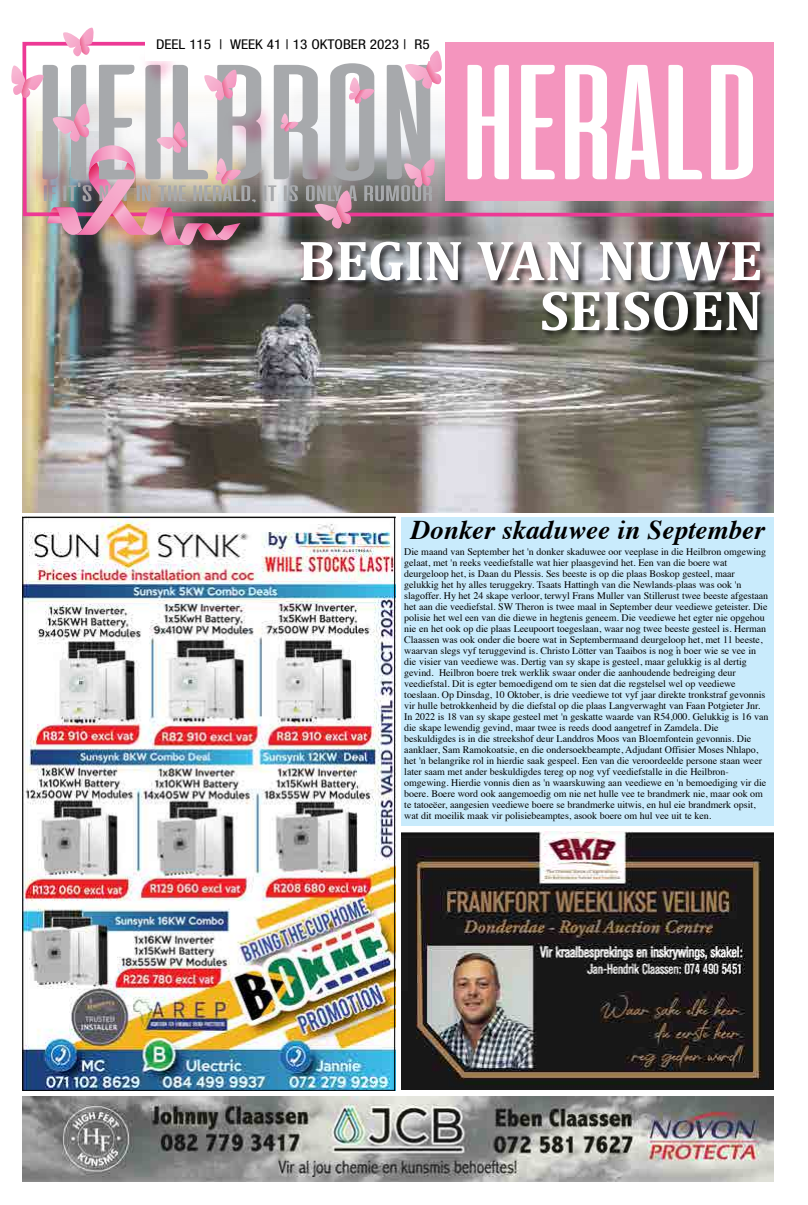
<style>
.page{position:relative;width:808px;height:1205px;background:#fff}
.page>*{position:absolute;margin:0;border:0;box-sizing:border-box;transform-origin:0 0}
.t1{font:700 57px/50px "Cambria";color:#fff;text-align:right}
.t2{font:italic 700 27px "Times";color:#000}
.t3{font:condensed 13.5px "Helvetica Neue LT Std";color:#000;scale:1.13 1}
.t4{font:10px/11px "Times";letter-spacing:-.005em;color:#000}
</style>
<div class="page">
<div style="left:401px;top:517px;width:373px;height:309px;background:#c9ebfc"></div>
<img style="left:22px;top:218px;width:752px;height:294px">
<svg style="left:443px;top:42px;width:331px;height:176px"></svg>
<img style="left:70px;top:245px;width:110px;height:8px">
<img style="left:11px;top:28px;width:432px;height:217px">
<div style="left:146px;top:29px;width:284px;height:31px;background:#fff"></div>
<img style="left:22px;top:1096px;width:751px;height:85px">
<img style="left:401px;top:832px;width:373px;height:258px">
<img style="left:24px;top:519px;width:369px;height:570px">
<div style="left:299px;top:241px;width:470px;height:98px;background:#000;opacity:.75"></div>
<h3 class="t3" style="left:156px;top:37px;width:244px">DEEL 115 | WEEK 41 | 13 OKTOBER 2023 | R5</h3>
<h1 class="t1" style="left:298px;top:234px;width:466px">BEGIN VAN NUWE<br>SEISOEN</h1>
<h2 class="t2" style="left:411px;top:505px;width:355px">Donker skaduwee in September</h2>
<p class="t4" style="left:404px;top:545px;width:366px">Die maand van September het 'n donker skaduwee oor veeplase in die Heilbron omgewing gelaat, met 'n reeks veediefstalle wat hier plaasgevind het. Een van die boere wat deurgeloop het, is Daan du Plessis. Ses beeste is op die plaas Boskop gesteel, maar gelukkig het hy alles teruggekry. Tsaats Hattingh van die Newlands-plaas was ook 'n slagoffer. Hy het 24 skape verloor, terwyl Frans Muller van Stillerust twee beeste afgestaan het aan die veediefstal. SW Theron is twee maal in September deur veediewe geteister. Die polisie het wel een van die diewe in hegtenis geneem. Die veediewe het egter nie opgehou nie en het ook op die plaas Leeupoort toegeslaan, waar nog twee beeste gesteel is. Herman Claassen was ook onder die boere wat in Septembermaand deurgeloop het, met 11 beeste, waarvan slegs vyf teruggevind is. Christo Lötter van Taaibos is nog ŉ boer wie se vee in die visier van veediewe was. Dertig van sy skape is gesteel, maar gelukkig is al dertig gevind. Heilbron boere trek werklik swaar onder die aanhoudende bedreiging deur veediefstal. Dit is egter bemoedigend om te sien dat die regstelsel wel op veediewe toeslaan. Op Dinsdag, 10 Oktober, is drie veediewe tot vyf jaar direkte tronkstraf gevonnis vir hulle betrokkenheid by die diefstal op die plaas Langverwaght van Faan Potgieter Jnr.<br>In 2022 is 18 van sy skape gesteel met 'n geskatte waarde van R54,000. Gelukkig is 16 van die skape lewendig gevind, maar twee is reeds dood aangetref in Zamdela. Die beskuldigdes is in die streekshof deur Landdros Moos van Bloemfontein gevonnis. Die aanklaer, Sam Ramokoatsie, en die ondersoekbeampte, Adjudant Offisier Moses Nhlapo, het 'n belangrike rol in hierdie saak gespeel. Een van die veroordeelde persone staan weer later saam met ander beskuldigdes tereg op nog vyf veediefstalle in die Heilbron&shy;omgewing. Hierdie vonnis dien as 'n waarskuwing aan veediewe en 'n bemoediging vir die boere. Boere word ook aangemoedig om nie net hulle vee te brandmerk nie, maar ook om te tatoeëer, aangesien veediewe boere se brandmerke uitwis, en hul eie brandmerk opsit, wat dit moeilik maak vir polisiebeamptes, asook boere om hul vee uit te ken.</p>
</div>
